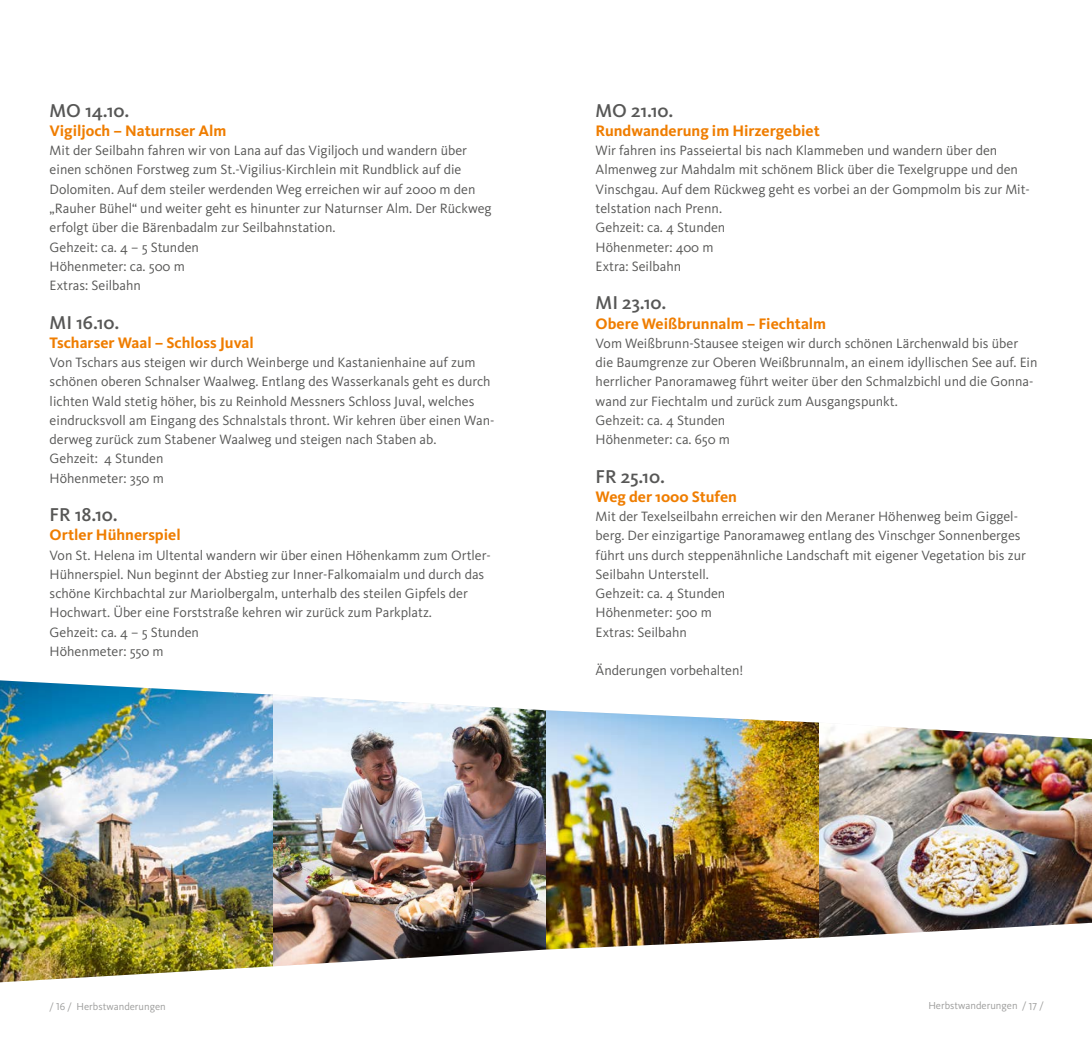
<style>
.page{position:relative;width:1092px;height:1042px;background:#fff}
.page>*{position:absolute;margin:0;border:0;box-sizing:border-box;transform-origin:0 0}
.t1{font:500 19.25px "Kievit";color:#575756}
.t2{font:700 15.75px "Kievit";color:#ef7d00}
.t3{font:14px/19.2px "Kievit";color:#575756}
.t4{font:10.5px "Kievit";color:#9d9d9c}
.s1{font-family:"Kievit Regular SC"}
</style>
<div class="page">
<img style="left:273px;top:696px;width:273px;height:270px">
<img style="left:0;top:680px;width:273px;height:302px">
<img style="left:819px;top:726px;width:272px;height:211px">
<img style="left:546px;top:710px;width:273px;height:239px">
<h1 class="t1" style="left:50px;top:98px;width:81px">MO 14.10.</h1>
<p class="t2" style="left:50px;top:121px;width:178px">Vigiljoch – Naturnser Alm</p>
<p class="t3" style="left:50px;top:141px;width:443px">Mit der Seilbahn fahren wir von Lana auf das Vigiljoch und wandern über einen schönen Forstweg zum St.-Vigilius-Kirchlein mit Rundblick auf die Dolomiten. Auf dem steiler werdenden Weg erreichen wir auf 2000 m den „Rauher Bühel“ und weiter geht es hinunter zur Naturnser Alm. Der Rückweg erfolgt über die Bärenbadalm zur Seilbahnstation.<br>Gehzeit: ca. 4 – 5 Stunden<br>Höhenmeter: ca. 500 m<br>Extras: Seilbahn</p>
<h1 class="t1" style="left:50px;top:310px;width:71px">MI 16.10.</h1>
<p class="t2" style="left:50px;top:333px;width:206px">Tscharser Waal – Schloss Juval</p>
<p class="t3" style="left:50px;top:353px;width:446px">Von Tschars aus steigen wir durch Weinberge und Kastanienhaine auf zum schönen oberen Schnalser Waalweg. Entlang des Wasserkanals geht es durch lichten Wald stetig höher, bis zu Reinhold Messners Schloss Juval, welches eindrucksvoll am Eingang des Schnalstals thront. Wir kehren über einen Wan&shy;derweg zurück zum Stabener Waalweg und steigen nach Staben ab.<br>Gehzeit: 4 Stunden<br>Höhenmeter: 350 m</p>
<h1 class="t1" style="left:50px;top:503px;width:70px">FR 18.10.</h1>
<p class="t2" style="left:50px;top:525px;width:133px">Ortler Hühnerspiel</p>
<p class="t3" style="left:50px;top:545px;width:442px">Von St. Helena im Ultental wandern wir über einen Höhenkamm zum Ortler-Hühnerspiel. Nun beginnt der Abstieg zur Inner-Falkomaialm und durch das schöne Kirchbachtal zur Mariolbergalm, unterhalb des steilen Gipfels der Hochwart. Über eine Forststraße kehren wir zurück zum Parkplatz.<br>Gehzeit: ca. 4 – 5 Stunden<br>Höhenmeter: 550 m</p>
<h1 class="t1" style="left:595px;top:98px;width:79px">MO 21.10.</h1>
<p class="t2" style="left:595px;top:121px;width:226px">Rundwanderung im Hirzergebiet</p>
<p class="t3" style="left:595px;top:141px;width:435px">Wir fahren ins Passeiertal bis nach Klammeben und wandern über den Almenweg zur Mahdalm mit schönem Blick über die Texelgruppe und den Vinschgau. Auf dem Rückweg geht es vorbei an der Gompmolm bis zur Mit&shy;telstation nach Prenn.<br>Gehzeit: ca. 4 Stunden<br>Höhenmeter: 400 m<br>Extra: Seilbahn</p>
<h1 class="t1" style="left:595px;top:291px;width:72px">MI 23.10.</h1>
<p class="t2" style="left:595px;top:314px;width:232px">Obere Weißbrunnalm – Fiechtalm</p>
<p class="t3" style="left:595px;top:334px;width:443px">Vom Weißbrunn-Stausee steigen wir durch schönen Lärchenwald bis über die Baumgrenze zur Oberen Weißbrunnalm, an einem idyllischen See auf. Ein herrlicher Panoramaweg führt weiter über den Schmalzbichl und die Gonna&shy;wand zur Fiechtalm und zurück zum Ausgangspunkt.<br>Gehzeit: ca. 4 Stunden<br>Höhenmeter: ca. 650 m</p>
<h1 class="t1" style="left:595px;top:464px;width:71px">FR 25.10.</h1>
<p class="t2" style="left:595px;top:487px;width:143px">Weg der 1000 Stufen</p>
<p class="t3" style="left:595px;top:507px;width:432px">Mit der Texelseilbahn erreichen wir den Meraner Höhenweg beim Giggel&shy;berg. Der einzigartige Panoramaweg entlang des Vinschger Sonnenberges führt uns durch steppenähnliche Landschaft mit eigener Vegetation bis zur Seilbahn Unterstell.<br>Gehzeit: ca. 4 Stunden<br>Höhenmeter: 500 m<br>Extras: Seilbahn</p>
<p class="t3" style="left:595px;top:661px;width:149px">Änderungen vorbehalten!</p>
<p class="t4" style="left:50px;top:1001px;width:118px"><span class="s1">/ 16 /</span> Herbstwanderungen</p>
<p class="t4" style="left:928px;top:1000px;width:117px">Herbstwanderungen <span class="s1">/ 17 /</span></p>
</div>
